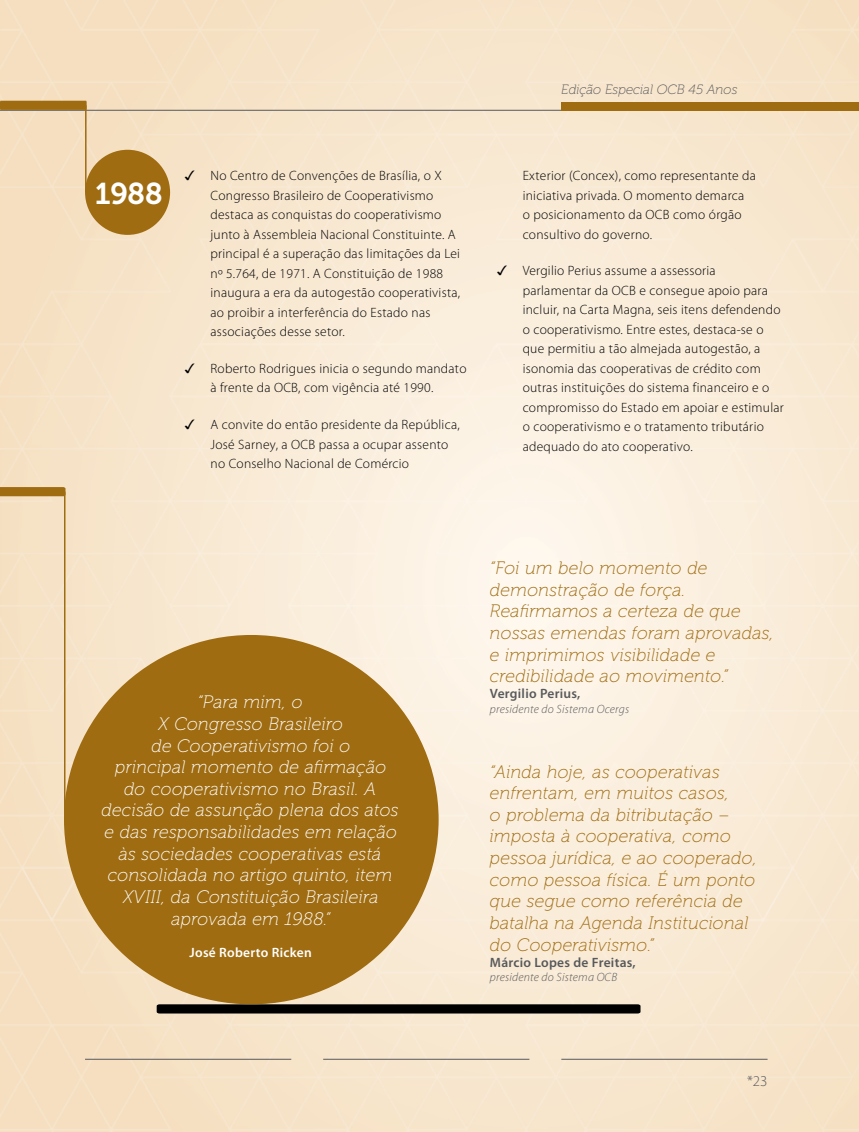
<style>
.page{position:relative;width:859px;height:1132px;background:#fff}
.page>*{position:absolute;margin:0;border:0;box-sizing:border-box;transform-origin:0 0}
.t1{font:30px "Museo 700";color:#fff}
.t2{font:italic 18px/21.6px "Museo 100";letter-spacing:.02em;color:#9f6c11}
.t3{font:italic 18px/21.6px "Museo 100";letter-spacing:.02em;color:#fff;text-align:center}
.t4{font:300 15px "Myriad Pro";color:#58595b}
.t5{font:300 13.5px/19.5px "Myriad Pro";letter-spacing:.02em;color:#000}
.t6{font:600 13.5px "Myriad Pro";letter-spacing:.02em;color:#58595b}
.t7{font:italic 13.5px "Museo 100";color:#58595b}
.t8{font:600 13.5px "Myriad Pro";letter-spacing:.02em;color:#fff}
.t9{font:italic 300 12px "Myriad Pro";letter-spacing:.02em;color:#58595b}
</style>
<div class="page">
<img style="left:0;top:0;width:859px;height:1131px">
<hr style="left:85px;top:1058px;width:206px;height:1px;background:#58595b">
<hr style="left:323px;top:1058px;width:206px;height:1px;background:#58595b">
<hr style="left:0;top:110px;width:859px;height:1px;background:#58595b">
<hr style="left:561px;top:1058px;width:206px;height:1px;background:#58595b">
<div style="left:561px;top:102px;width:298px;height:9px;background:#9f6c11"></div>
<svg style="left:0;top:101px;width:87px;height:9px"></svg>
<div style="left:85px;top:150px;width:85px;height:85px;background:#9f6c11;border-radius:50%"></div>
<hr style="left:85px;top:105px;width:2px;height:87px;background:#9f6c11">
<svg style="left:157px;top:1003px;width:483px;height:10px;background:#201d1a"></svg>
<svg style="left:0;top:487px;width:65px;height:9px"></svg>
<div style="left:64px;top:634px;width:375px;height:369px;background:#9f6c11;border-radius:50%"></div>
<hr style="left:64px;top:491px;width:1px;height:328px;background:#9f6c11">
<svg style="left:185px;top:171px;width:10px;height:9px"></svg>
<svg style="left:185px;top:363px;width:10px;height:10px"></svg>
<svg style="left:185px;top:419px;width:10px;height:10px"></svg>
<svg style="left:497px;top:265px;width:10px;height:10px"></svg>
<h1 class="t1" style="left:95px;top:177px;width:69px">1988</h1>
<p class="t5" style="left:210px;top:166px;width:251px">No Centro de Convenções de Brasília, o X Congresso Brasileiro de Cooperativismo destaca as conquistas do cooperativismo junto à Assembleia Nacional Constituinte. A principal é a superação das limitações da Lei nº 5.764, de 1971. A Constituição de 1988 inaugura a era da autogestão cooperativista, ao proibir a interferência do Estado nas associações desse setor.</p>
<p class="t5" style="left:210px;top:359px;width:257px">Roberto Rodrigues inicia o segundo mandato à frente da OCB, com vigência até 1990.</p>
<p class="t5" style="left:210px;top:415px;width:251px">A convite do então presidente da República,<br>José Sarney, a OCB passa a ocupar assento no Conselho Nacional de Comércio</p>
<p class="t7" style="left:561px;top:82px;width:178px">Edição Especial OCB 45 Anos</p>
<p class="t5" style="left:523px;top:166px;width:235px">Exterior (Concex), como representante da iniciativa privada. O momento demarca<br>o posicionamento da OCB como órgão consultivo do governo.</p>
<p class="t5" style="left:523px;top:261px;width:263px">Vergilio Perius assume a assessoria parlamentar da OCB e consegue apoio para incluir, na Carta Magna, seis itens defendendo o cooperativismo. Entre estes, destaca-se o que permitiu a tão almejada autogestão, a isonomia das cooperativas de crédito com outras instituições do sistema financeiro e o compromisso do Estado em apoiar e estimular o cooperativismo e o tratamento tributário adequado do ato cooperativo.</p>
<p class="t3" style="left:101px;top:691px;width:299px">“Para mim, o<br>X Congresso Brasileiro<br>de Cooperativismo foi o<br>principal momento de afirmação<br>do cooperativismo no Brasil. A decisão de assunção plena dos atos e das responsabilidades em relação às sociedades cooperativas está consolidada no artigo quinto, item<br>XVIII, da Constituição Brasileira aprovada em 1988.”</p>
<p class="t8" style="left:190px;top:944px;width:124px">José Roberto Ricken</p>
<h2 class="t2" style="left:490px;top:557px;width:286px">“Foi um belo momento de demonstração de força.<br>Reafirmamos a certeza de que nossas emendas foram aprovadas, e imprimimos visibilidade e credibilidade ao movimento.”</h2>
<p class="t6" style="left:490px;top:686px;width:92px">Vergilio Perius,</p>
<p class="t9" style="left:490px;top:702px;width:141px">presidente do Sistema Ocergs</p>
<p class="t2" style="left:490px;top:760px;width:269px">“Ainda hoje, as cooperativas enfrentam, em muitos casos,<br>o problema da bitributação – imposta à cooperativa, como pessoa jurídica, e ao cooperado, como pessoa física. É um ponto que segue como referência de batalha na Agenda Institucional do Cooperativismo.”</p>
<p class="t6" style="left:490px;top:954px;width:147px">Márcio Lopes de Freitas,</p>
<p class="t9" style="left:490px;top:970px;width:129px">presidente do Sistema OCB</p>
<p class="t4" style="left:747px;top:1072px;width:22px">*23</p>
</div>
